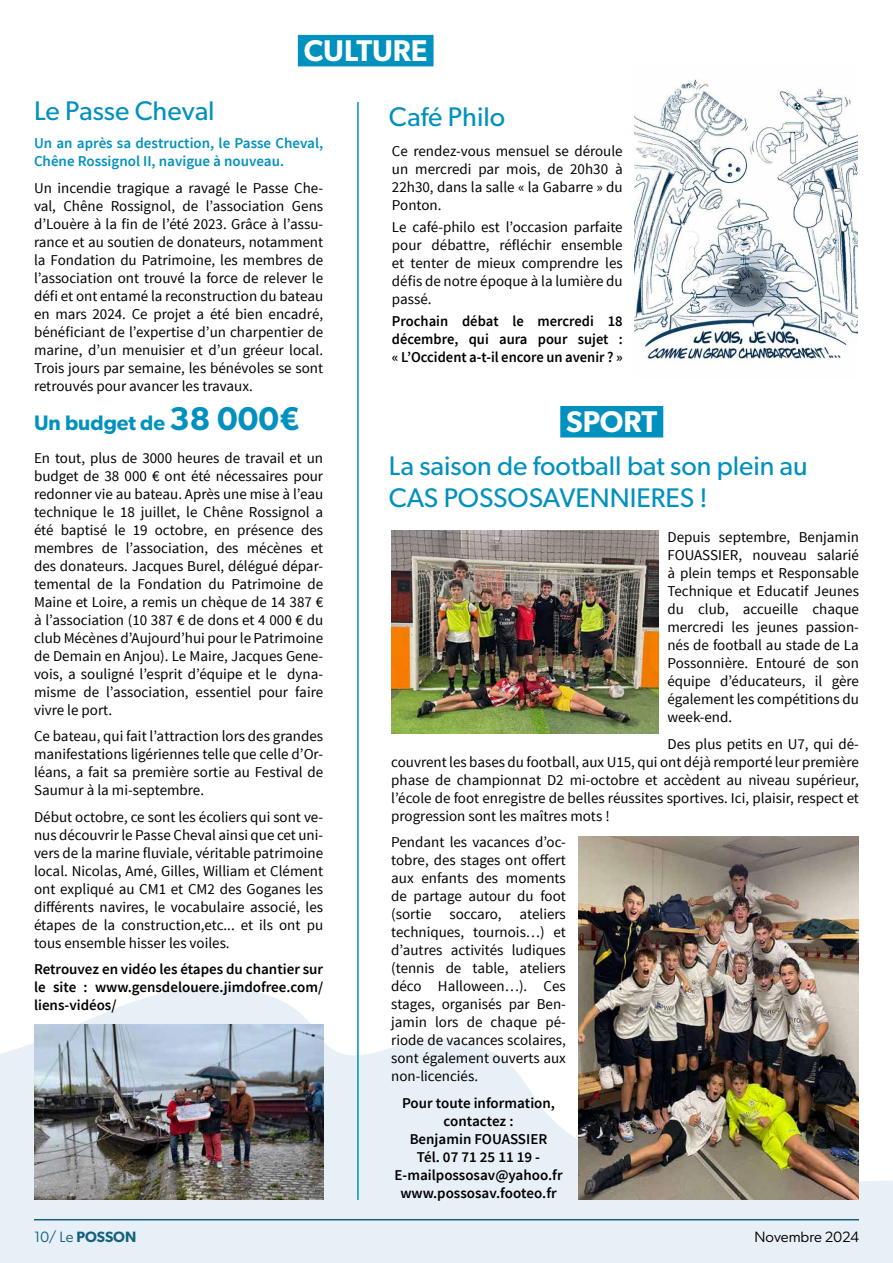
<style>
.page{position:relative;width:893px;height:1263px;background:#fff}
.page>*{position:absolute;margin:0;border:0;box-sizing:border-box;transform-origin:0 0}
.t1{font:600 30px "Gibson";color:#fff}
.t2{font:27px/32.4px "Gibson";color:#0091bf}
.t3{font:600 21px "Gibson";color:#0091bf}
.t4{font:15px/18px "Source Sans Pro";color:#000;text-align:justify}
.t5{font:600 15px/18px "Source Sans Pro";color:#000;text-align:justify}
.t6{font:600 15px/18px "Source Sans Pro";color:#0091bf}
.t7{font:15px "Gibson";color:#000}
.t8{font:600 15px "Gibson";letter-spacing:-.005em;color:#16607e}
.s1{font-size:33px}
.s2{font-weight:400}
</style>
<div class="page">
<svg style="left:0;top:981px;width:893px;height:282px;fill:#e7eff7"></svg>
<hr style="left:34px;top:1219px;width:825px;height:1px;background:#16607e">
<div style="left:298px;top:35px;width:135px;height:31px;background:#0091bf"></div>
<div style="left:560px;top:406px;width:103px;height:31px;background:#0091bf"></div>
<hr style="left:357px;top:102px;width:2px;height:1098px;background:#0091bf">
<img style="left:34px;top:1025px;width:289px;height:175px">
<img style="left:391px;top:531px;width:268px;height:202px">
<img style="left:579px;top:837px;width:280px;height:363px">
<img style="left:635px;top:79px;width:222px;height:284px">
<h2 class="t2" style="left:34px;top:94px;width:182px">Le Passe Cheval</h2>
<h1 class="t1" style="left:304px;top:33px;width:125px">CULTURE</h1>
<h2 class="t2" style="left:389px;top:100px;width:118px">Café Philo</h2>
<p class="t6" style="left:34px;top:135px;width:291px">Un an après sa destruction, le Passe Cheval,<br>Chêne Rossignol II, navigue à nouveau.</p>
<p class="t4" style="left:34px;top:179px;width:291px">Un incendie tragique a ravagé le Passe Che&shy;val, Chêne Rossignol, de l’association Gens d’Louère à la fin de l’été 2023. Grâce à l’assu&shy;rance et au soutien de donateurs, notamment la Fondation du Patrimoine, les membres de l’association ont trouvé la force de relever le défi et ont entamé la reconstruction du bateau en mars 2024. Ce projet a été bien encadré, bénéficiant de l’expertise d’un charpentier de marine, d’un menuisier et d’un gréeur local.<br>Trois jours par semaine, les bénévoles se sont retrouvés pour avancer les travaux.</p>
<h3 class="t3" style="left:34px;top:411px;width:267px">Un budget de <span class="s1">38 000€</span></h3>
<p class="t4" style="left:34px;top:449px;width:291px">En tout, plus de 3000 heures de travail et un budget de 38 000 € ont été nécessaires pour redonner vie au bateau. Après une mise à l’eau technique le 18 juillet, le Chêne Rossignol a été baptisé le 19 octobre, en présence des membres de l’association, des mécènes et des donateurs. Jacques Burel, délégué dépar&shy;temental de la Fondation du Patrimoine de Maine et Loire, a remis un chèque de 14 387 € à l’association (10 387 € de dons et 4 000 € du club Mécènes d’Aujourd’hui pour le Patrimoine de Demain en Anjou). Le Maire, Jacques Gene&shy;vois, a souligné l’esprit d’équipe et le dyna&shy;misme de l’association, essentiel pour faire vivre le port.</p>
<p class="t4" style="left:34px;top:728px;width:291px">Ce bateau, qui fait l’attraction lors des grandes manifestations ligériennes telle que celle d’Or&shy;léans, a fait sa première sortie au Festival de Saumur à la mi-septembre.</p>
<p class="t4" style="left:34px;top:808px;width:291px">Début octobre, ce sont les écoliers qui sont ve&shy;nus découvrir le Passe Cheval ainsi que cet uni&shy;vers de la marine fluviale, véritable patrimoine local. Nicolas, Amé, Gilles, William et Clément ont expliqué au CM1 et CM2 des Goganes les différents navires, le vocabulaire associé, les étapes de la construction,etc... et ils ont pu tous ensemble hisser les voiles.</p>
<p class="t5" style="left:34px;top:961px;width:291px">Retrouvez en vidéo les étapes du chantier sur le site : www.gensdelouere.jimdofree.com/ liens-vidéos/</p>
<p class="t4" style="left:392px;top:142px;width:232px">Ce rendez-vous mensuel se déroule un mercredi par mois, de 20h30 à 22h30, dans la salle « la Gabarre » du Ponton.</p>
<p class="t4" style="left:392px;top:218px;width:232px">Le café-philo est l’occasion parfaite pour débattre, réfléchir ensemble et tenter de mieux comprendre les défis de notre époque à la lumière du passé.</p>
<p class="t5" style="left:392px;top:313px;width:232px">Prochain débat le mercredi 18 décembre, qui aura pour sujet : « L’Occident a-t-il encore un avenir ? »</p>
<h1 class="t1" style="left:566px;top:404px;width:93px">SPORT</h1>
<h2 class="t2" style="left:389px;top:449px;width:420px">La saison de football bat son plein au<br>CAS POSSOSAVENNIERES !</h2>
<p class="t4" style="left:667px;top:528px;width:193px">Depuis septembre, Benjamin FOUASSIER, nouveau salarié à plein temps et Responsable Technique et Educatif Jeunes du club, accueille chaque mercredi les jeunes passion&shy;nés de football au stade de La Possonnière. Entouré de son équipe d’éducateurs, il gère également les compétitions du week-end.</p>
<p class="t4" style="left:391px;top:735px;width:469px;text-indent:276px">Des plus petits en U7, qui dé&shy;couvrent les bases du football, aux U15, qui ont déjà remporté leur première phase de championnat D2 mi-octobre et accèdent au niveau supérieur, l’école de foot enregistre de belles réussites sportives. Ici, plaisir, respect et progression sont les maîtres mots !</p>
<p class="t4" style="left:391px;top:833px;width:176px">Pendant les vacances d’oc&shy;tobre, des stages ont offert aux enfants des moments de partage autour du foot (sortie soccaro, ateliers techniques, tournois…) et d’autres activités ludiques (tennis de table, ateliers déco Halloween…). Ces stages, organisés par Ben&shy;jamin lors de chaque pé&shy;riode de vacances scolaires, sont également ouverts aux non-licenciés.</p>
<p class="t5" style="left:394px;top:1094px;width:170px;text-align:center">Pour toute information, contactez :<br>Benjamin FOUASSIER<br>Tél. 07 71 25 11 19 -<br>E-mailpossosav@yahoo.fr www.possosav.footeo.fr</p>
<p class="t8" style="left:34px;top:1228px;width:104px"><span class="s2">10/ Le</span> POSSON</p>
<p class="t7" style="left:755px;top:1228px;width:106px">Novembre 2024</p>
</div>
